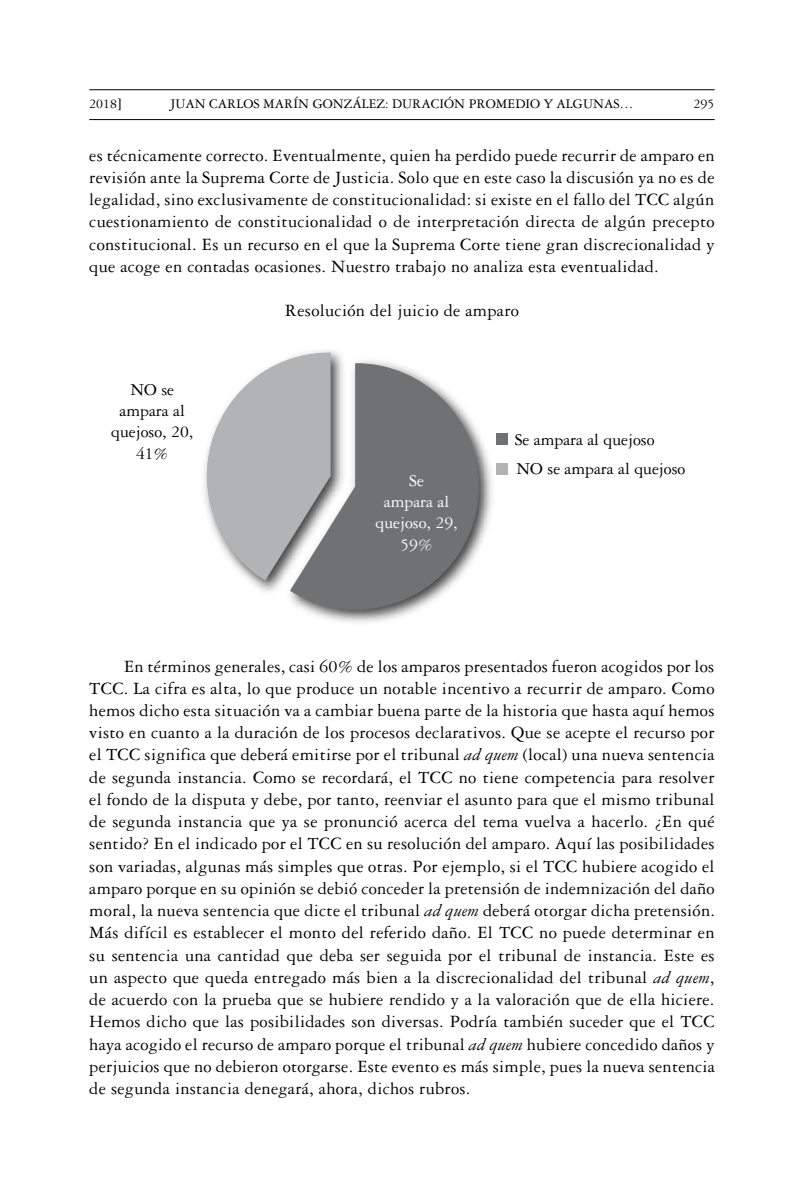
<style>
.page{position:relative;width:794px;height:1191px;background:#fff}
.page>*{position:absolute;margin:0;border:0;box-sizing:border-box;transform-origin:0 0}
.t1{font:18.38px/22.2px "Garamond 3 LT Std";letter-spacing:.015em;color:#000;text-align:justify}
.t2{font:17.68px/21.2px "Garamond 3 LT Std";color:#000;text-align:center}
.t3{font:17.68px/21.2px "Garamond 3 LT Std";color:#fff;text-align:center}
.t4{font:14px "Garamond 3 LT Std";color:#000}
.s1{font-style:italic}
</style>
<div class="page">
<hr style="left:89px;top:89px;width:625px;height:1px;background:#000">
<hr style="left:89px;top:119px;width:625px;height:1px;background:#000">
<div style="left:496px;top:434px;width:12px;height:11px;background:#707172"></div>
<div style="left:496px;top:463px;width:12px;height:11px;background:#b1b3b4"></div>
<img style="left:250px;top:350px;width:87px;height:242px">
<svg style="left:204px;top:352px;width:127px;height:229px"></svg>
<img style="left:280px;top:353px;width:219px;height:270px">
<svg style="left:289px;top:363px;width:190px;height:247px;background:#939495"></svg>
<p class="t4" style="left:89px;top:96px;width:29px">2018</p>
<p class="t4" style="left:170px;top:96px;width:465px">JUAN CARLOS MARÍN GONZÁLEZ: DURACIÓN PROMEDIO Y ALGUNAS…</p>
<p class="t4" style="left:693px;top:96px;width:22px">295</p>
<p class="t1" style="left:89px;top:144px;width:627px">es técnicamente correcto. Eventualmente, quien ha perdido puede recurrir de amparo en revisión ante la Suprema Corte de Justicia. Solo que en este caso la discusión ya no es de legalidad, sino exclusivamente de constitucionalidad: si existe en el fallo del TCC algún cuestionamiento de constitucionalidad o de interpretación directa de algún precepto constitucional. Es un recurso en el que la Suprema Corte tiene gran discrecionalidad y que acoge en contadas ocasiones. Nuestro trabajo no analiza esta eventualidad.</p>
<p class="t1" style="left:285px;top:300px;width:235px">Resolución del juicio de amparo</p>
<p class="t2" style="left:111px;top:379px;width:83px">NO se ampara al quejoso, 20,<br>41%</p>
<p class="t3" style="left:375px;top:470px;width:83px">Se<br>ampara al quejoso, 29,<br>59%</p>
<p class="t2" style="left:515px;top:429px;width:141px">Se ampara al quejoso</p>
<p class="t2" style="left:516px;top:458px;width:170px">NO se ampara al quejoso</p>
<p class="t1" style="left:89px;top:655px;width:627px;text-indent:35px">En términos generales, casi 60% de los amparos presentados fueron acogidos por los TCC. La cifra es alta, lo que produce un notable incentivo a recurrir de amparo. Como hemos dicho esta situación va a cambiar buena parte de la historia que hasta aquí hemos visto en cuanto a la duración de los procesos declarativos. Que se acepte el recurso por el TCC significa que deberá emitirse por el tribunal <span class="s1">ad quem</span> (local) una nueva sentencia de segunda instancia. Como se recordará, el TCC no tiene competencia para resolver el fondo de la disputa y debe, por tanto, reenviar el asunto para que el mismo tribunal de segunda instancia que ya se pronunció acerca del tema vuelva a hacerlo. ¿En qué sentido? En el indicado por el TCC en su resolución del amparo. Aquí las posibilidades son variadas, algunas más simples que otras. Por ejemplo, si el TCC hubiere acogido el amparo porque en su opinión se debió conceder la pretensión de indemnización del daño moral, la nueva sentencia que dicte el tribunal <span class="s1">ad quem</span> deberá otorgar dicha pretensión.<br>Más difícil es establecer el monto del referido daño. El TCC no puede determinar en su sentencia una cantidad que deba ser seguida por el tribunal de instancia. Este es un aspecto que queda entregado más bien a la discrecionalidad del tribunal <span class="s1">ad quem</span>, de acuerdo con la prueba que se hubiere rendido y a la valoración que de ella hiciere.<br>Hemos dicho que las posibilidades son diversas. Podría también suceder que el TCC haya acogido el recurso de amparo porque el tribunal <span class="s1">ad quem</span> hubiere concedido daños y perjuicios que no debieron otorgarse. Este evento es más simple, pues la nueva sentencia de segunda instancia denegará, ahora, dichos rubros.</p>
</div>
